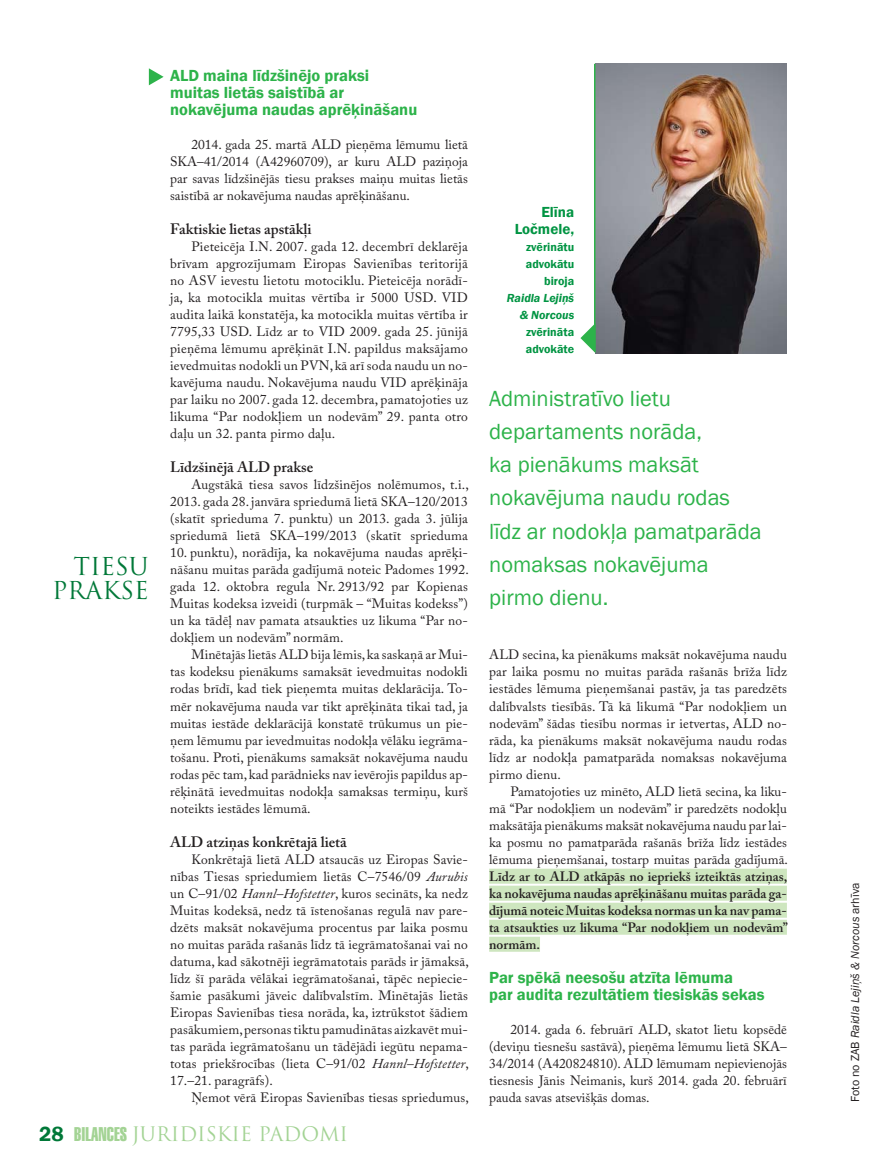
<style>
.page{position:relative;width:872px;height:1170px;background:#fff}
.page>*{position:absolute;margin:0;border:0;box-sizing:border-box;transform-origin:0 0}
.t1{font:24px/24px "Trajan Pro";color:#007838;text-align:right}
.t2{font:22.5px/33px "Franklin Gothic";color:#2db34a}
.t3{font:19.5px "Trajan Pro";color:#a3d394}
.t4{font:600 16.5px/17px "Franklin Gothic";color:#2db34a}
.t5{font:600 15px "Adobe Caslon Pro";color:#231f20}
.t6{font:600 15px/17px "Franklin Gothic";color:#009442;text-align:right}
.t7{font:13.5px/17px "Adobe Caslon Pro";letter-spacing:.01em;color:#231f20;text-align:justify}
.t8{font:600 13.5px/17px "Adobe Caslon Pro";color:#231f20;text-align:justify}
.t9{font:600 12px/17px "Franklin Gothic";color:#009442;text-align:right}
.t10{font:italic 12px "Franklin Gothic";color:#231f20}
.t11{font:italic 600 12px/17px "Franklin Gothic";color:#009442;text-align:right}
.s1{font-style:italic}
.s2{font-family:"Franklin Gothic";font-weight:600;font-size:21px;color:#007838}
.s3{font-family:"Helvetica CE Extra Compressed"}
.s4{font-style:normal}
</style>
<div class="page">
<img style="left:595px;top:64px;width:192px;height:289px">
<svg style="left:580px;top:324px;width:15px;height:29px"></svg>
<hr style="left:594px;top:64px;width:1px;height:287px;background:#2db34a">
<div style="left:489px;top:868px;width:298px;height:15px;background:#cee6bf"></div>
<div style="left:489px;top:885px;width:298px;height:15px;background:#cee6bf"></div>
<div style="left:489px;top:902px;width:298px;height:15px;background:#cee6bf"></div>
<div style="left:489px;top:919px;width:298px;height:15px;background:#cee6bf"></div>
<div style="left:489px;top:936px;width:51px;height:15px;background:#cee6bf"></div>
<svg style="left:149px;top:68px;width:15px;height:17px"></svg>
<h1 class="t1" style="left:52px;top:555px;width:98px">TIESU<br>PRAKSE</h1>
<p class="t4" style="left:170px;top:67px;width:249px">ALD mai na līdz ši nē jo prak si<br>mui tas lie tās sais tī bā ar<br>no ka vē ju ma nau das ap rēķi nā ša nu</p>
<p class="t7" style="left:170px;top:137px;width:299px;text-indent:21px">2014. ga da 25. mar tā ALD pie ņē ma lē mu mu lie tā SKA–41/2014 (A42960709), ar ku ru ALD pa zi ņo ja par sa vas līdz ši nē jās tie su prak ses mai ņu mui tas lie tās sais tī bā ar no ka vē ju ma nau das ap rē ķi nā ša nu.</p>
<p class="t5" style="left:170px;top:223px;width:143px">Fak tis kie lie tas ap stāk ļi</p>
<p class="t7" style="left:170px;top:239px;width:299px;text-indent:21px">Pie tei cē ja I.N. 2007. ga da 12. de cem brī dek la rē ja brī vam ap gro zī ju mam Ei ro pas Sa vie nī bas te ri to ri jā no ASV ie ves tu lie to tu mo to cik lu. Pie tei cē ja no rā dī&shy;ja, ka mo to cik la mui tas vēr tī ba ir 5000 USD. VID audi ta lai kā kon sta tē ja, ka mo to cik la mui tas vēr tī ba ir 7795,33 USD. Līdz ar to VID 2009. ga da 25. jū ni jā pie ņē ma lē mu mu ap rē ķi nāt I.N. pa pil dus mak sā ja mo ie ved mui tas no dok li un PVN, kā arī so da nau du un no&shy;ka vē ju ma nau du. No ka vē ju ma nau du VID ap rē ķi nā ja par lai ku no 2007. ga da 12. de cem bra, pa ma to jo ties uz li ku ma “Par no dok ļiem un no de vām” 29. pan ta ot ro da ļu un 32. pan ta pir mo da ļu.</p>
<p class="t5" style="left:170px;top:461px;width:144px">Līdz ši nē jā ALD prak se</p>
<p class="t7" style="left:170px;top:477px;width:300px;text-indent:21px">Augst ākā tie sa sa vos līdz ši nē jos no lē mu mos, t.i., 2013. ga da 28. jan vā ra sprie du mā lie tā SKA–120/2013 (ska tīt sprie du ma 7. pun ktu) un 2013. ga da 3. jū li ja sprie du mā lie tā SKA–199/2013 (ska tīt sprie du ma</p>
<p class="t7" style="left:170px;top:545px;width:300px">10. pun ktu), no rā dī ja, ka no ka vē ju ma nau das ap rē ķi&shy;nā ša nu mui tas pa rā da ga dī ju mā no teic Pa do mes 1992. ga da 12. ok tob ra re gu la Nr. 2913/92 par Ko pie nas Mui tas ko dek sa iz vei di (turp māk – “Mui tas ko dekss”) un ka tā dēļ nav pa ma ta at sauk ties uz li ku ma “Par no&shy;dok ļiem un no de vām” nor mām.</p>
<p class="t7" style="left:170px;top:647px;width:299px;text-indent:21px">Mi nē ta jās lie tās ALD bi ja lē mis, ka sa ska ņā ar Mui&shy;tas ko dek su pie nā kums sa mak sāt ie ved mui tas no dok li ro das brī dī, kad tiek pie ņem ta mui tas dek la rā ci ja. To&shy;mēr no ka vē ju ma nau da var tikt ap rē ķi nā ta ti kai tad, ja mui tas ie stā de dek la rā ci jā kon sta tē trū ku mus un pie&shy;ņem lē mu mu par ie ved mui tas no dok ļa vē lā ku ie grā ma&shy;to ša nu. Pro ti, pie nā kums sa mak sāt no ka vē ju ma nau du ro das pēc tam, kad pa rād nieks nav ie vē ro jis pa pil dus ap&shy;rē ķi nā tā ie ved mui tas no dok ļa sa mak sas ter mi ņu, kurš no teikts ie stā des lē mu mā.</p>
<p class="t5" style="left:170px;top:835px;width:178px">ALD at zi ņas kon krē ta jā lie tā</p>
<p class="t7" style="left:170px;top:852px;width:300px;text-indent:21px">Kon krē ta jā lie tā ALD at sau cās uz Ei ro pas Sa vie&shy;nī bas Tie sas sprie du miem lie tās C–7546/09 <span class="s1">Au ru bis </span>un C–91/02 <span class="s1">Hannl–Hof stet ter</span>, ku ros se ci nāts, ka nedz Mui tas ko dek sā, nedz tā īs te no ša nas re gu lā nav pa re&shy;dzēts mak sāt no ka vē ju ma pro cen tus par lai ka pos mu no mui tas pa rā da ra ša nās līdz tā ie grā ma to ša nai vai no da tu ma, kad sā kot nē ji ie grā ma to tais pa rāds ir jā mak sā, līdz šī pa rā da vē lā kai ie grā ma to ša nai, tā pēc ne pie cie&shy;ša mie pa sā ku mi jā veic da līb val stīm. Mi nē ta jās lie tās Ei ro pas Sa vie nī bas tie sa no rā da, ka, iz trūk stot šā diem pa sā ku miem, per so nas tik tu pa mu di nā tas aiz ka vēt mui&shy;tas pa rā da ie grā ma to ša nu un tā dē jā di ie gū tu ne pa ma&shy;to tas priekš ro cī bas (lie ta C–91/02 <span class="s1">Hannl–Hof stet ter</span>, 17.–21. pa ra grāfs).</p>
<p class="t7" style="left:191px;top:1090px;width:279px">Ņe mot vē rā Ei ro pas Sa vie nī bas tie sas sprie du mus,</p>
<h3 class="t3" style="left:39px;top:1122px;width:310px"><span class="s2">28</span> <span class="s3">BILANCES</span> JURIDISKIE PADOMI</h3>
<p class="t6" style="left:515px;top:203px;width:61px">Elī na<br>Loč me le,</p>
<p class="t9" style="left:526px;top:238px;width:50px">zvē ri nā tu ad vo kā tu bi ro ja</p>
<p class="t11" style="left:507px;top:289px;width:69px">Raid la Le jiņš &amp; No rco us</p>
<p class="t9" style="left:526px;top:323px;width:50px;text-align:left">zvē ri nā ta ad vo kā te</p>
<h2 class="t2" style="left:489px;top:382px;width:274px">Ad mi nis tra tī vo lie tu<br>de par ta ments no rā da,<br>ka pie nā kums mak sāt<br>no ka vē ju ma nau du ro das līdz ar no dok ļa pa mat pa rā da no mak sas no ka vē ju ma<br>pir mo die nu.</h2>
<p class="t7" style="left:489px;top:647px;width:299px">ALD se ci na, ka pie nā kums mak sāt no ka vē ju ma nau du par lai ka pos mu no mui tas pa rā da ra ša nās brī ža līdz ie stā des lē mu ma pie ņem ša nai pas tāv, ja tas pa re dzēts da līb valsts tie sī bās. Tā kā li ku mā “Par no dok ļiem un no de vām” šā das tie sī bu nor mas ir ie tver tas, ALD no&shy;rā da, ka pie nā kums mak sāt no ka vē ju ma nau du ro das līdz ar no dok ļa pa mat pa rā da no mak sas no ka vē ju ma pir mo die nu.</p>
<p class="t7" style="left:489px;top:784px;width:300px;text-indent:21px">Pa ma to jo ties uz mi nē to, ALD lie tā se ci na, ka li ku&shy;mā “Par no dok ļiem un no de vām” ir pa re dzēts no dok ļu mak sā tā ja pie nā kums mak sāt no ka vē ju ma nau du par lai&shy;ka pos mu no pa mat pa rā da ra ša nās brī ža līdz ie stā des lē mu ma pie ņem ša nai, tos tarp mui tas pa rā da ga dī ju mā.</p>
<p class="t8" style="left:489px;top:869px;width:300px">Līdz ar to ALD at kā pās no ie priekš iz teik tās at zi ņas, ka no ka vē ju ma nau das ap rē ķi nā ša nu mui tas pa rā da ga&shy;dī ju mā no teic Mui tas ko dek sa nor mas un ka nav pa ma&shy;ta at sauk ties uz li ku ma “Par no dok ļiem un no de vām” nor mām.</p>
<p class="t4" style="left:489px;top:968px;width:277px">Par spē kā ne eso šu at zī ta lē mu ma<br>par audi ta re zul tā tiem tie sis kās se kas</p>
<p class="t7" style="left:489px;top:1022px;width:299px;text-indent:21px">2014. ga da 6. feb ru ārī ALD, ska tot lie tu kop sē dē (de vi ņu ties ne šu sa stā vā), pie ņē ma lē mu mu lie tā SKA– 34/2014 (A420824810). ALD lē mu mam ne pie vie no jās ties ne sis Jā nis Nei ma nis, kurš 2014. ga da 20. feb ru ārī pau da sa vas at se viš ķās do mas.</p>
<p class="t10" style="left:848px;top:1101px;width:220px;rotate:-90deg"><span class="s4">Foto no ZAB</span> Raidla Lejiņš &amp; Norcous <span class="s4">arhīva</span></p>
</div>
